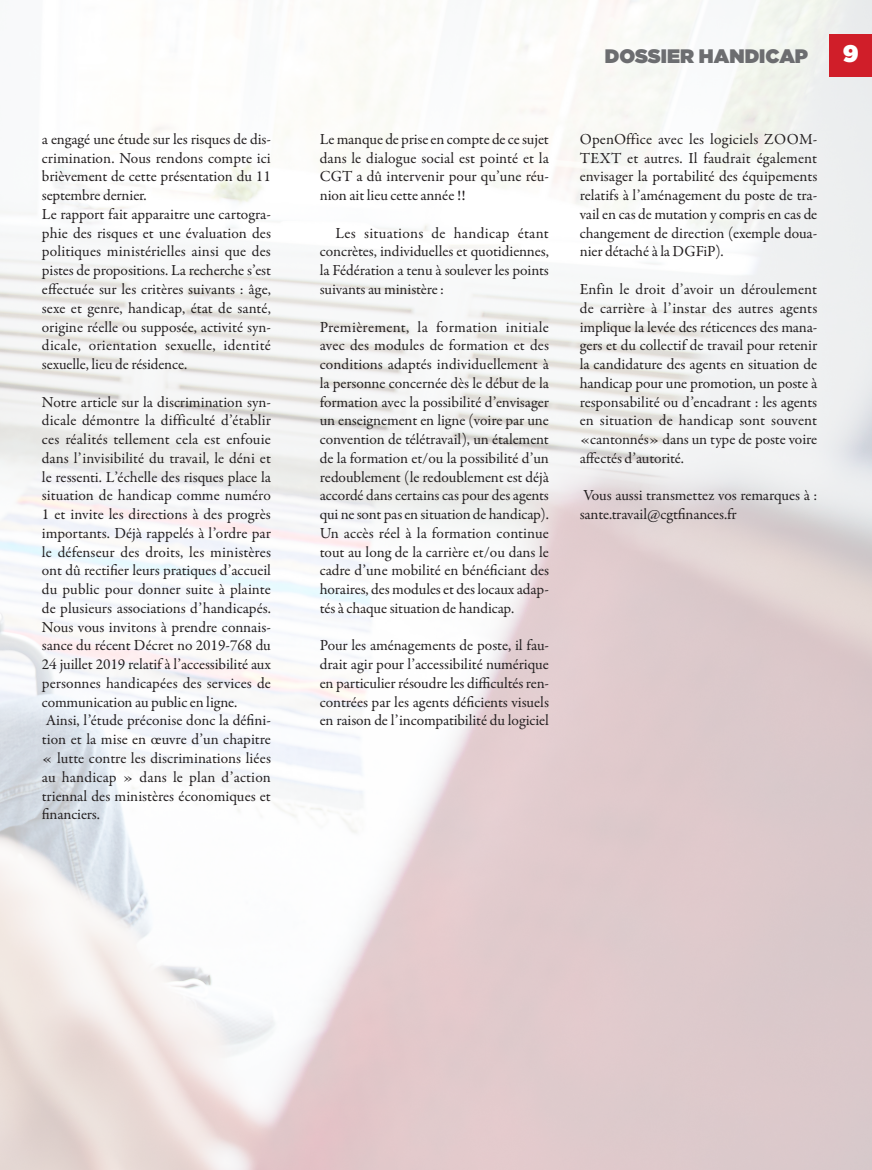
<style>
.page{position:relative;width:872px;height:1170px;background:#fff}
.page>*{position:absolute;margin:0;border:0;box-sizing:border-box;transform-origin:0 0}
.t1{font:900 24px "Gotham";color:#fff}
.t2{font:900 19.5px "Gotham";color:#6c6d70}
.t3{font:15.45px/18.8px "Garamond Premr Pro";letter-spacing:-.01em;color:#231f20;text-align:justify}
</style>
<div class="page">
<div style="left:829px;top:34px;width:43px;height:43px;background:#d01e29"></div>
<p class="t3" style="left:42px;top:130px;width:230px">a engagé une étude sur les risques de dis&shy;crimination. Nous rendons compte ici brièvement de cette présentation du 11 septembre dernier.</p>
<p class="t3" style="left:42px;top:205px;width:231px">Le rapport fait apparaitre une cartogra&shy;phie des risques et une évaluation des politiques ministérielles ainsi que des pistes de propositions. La recherche s’est effectuée sur les critères suivants : âge, sexe et genre, handicap, état de santé, origine réelle ou supposée, activité syn&shy;dicale, orientation sexuelle, identité sexuelle, lieu de résidence.</p>
<p class="t3" style="left:42px;top:392px;width:231px">Notre article sur la discrimination syn&shy;dicale démontre la difficulté d’établir ces réalités tellement cela est enfouie dans l’invisibilité du travail, le déni et le ressenti. L’échelle des risques place la situation de handicap comme numéro 1 et invite les directions à des progrès importants. Déjà rappelés à l’ordre par le défenseur des droits, les ministères ont dû rectifier leurs pratiques d’accueil du public pour donner suite à plainte de plusieurs associations d’handicapés.<br>Nous vous invitons à prendre connais&shy;sance du récent Décret no 2019-768 du 24 juillet 2019 relatif à l’accessibilité aux personnes handicapées des services de communication au public en ligne.</p>
<p class="t3" style="left:42px;top:711px;width:230px">Ainsi, l’étude préconise donc la défini&shy;tion et la mise en œuvre d’un chapitre « lutte contre les discriminations liées au handicap » dans le plan d’action triennal des ministères économiques et financiers.</p>
<p class="t3" style="left:320px;top:130px;width:231px">Le manque de prise en compte de ce sujet dans le dialogue social est pointé et la CGT a dû intervenir pour qu’une réu&shy;nion ait lieu cette année !!</p>
<p class="t3" style="left:320px;top:224px;width:231px;text-indent:16px">Les situations de handicap étant concrètes, individuelles et quotidiennes, la Fédération a tenu à soulever les points suivants au ministère :</p>
<p class="t3" style="left:320px;top:317px;width:231px">Premièrement, la formation initiale avec des modules de formation et des conditions adaptés individuellement à la personne concernée dès le début de la formation avec la possibilité d’envisager un enseignement en ligne (voire par une convention de télétravail), un étalement de la formation et/ou la possibilité d’un redoublement (le redoublement est déjà accordé dans certains cas pour des agents qui ne sont pas en situation de handicap).<br>Un accès réel à la formation continue tout au long de la carrière et/ou dans le cadre d’une mobilité en bénéficiant des horaires, des modules et des locaux adap&shy;tés à chaque situation de handicap.</p>
<p class="t3" style="left:320px;top:636px;width:231px">Pour les aménagements de poste, il fau&shy;drait agir pour l’accessibilité numérique en particulier résoudre les difficultés ren&shy;contrées par les agents déficients visuels en raison de l’incompatibilité du logiciel</p>
<p class="t2" style="left:605px;top:42px;width:205px">DOSSIER HANDICAP</p>
<h1 class="t1" style="left:842px;top:37px;width:17px">9</h1>
<p class="t3" style="left:580px;top:130px;width:239px">OpenOffice avec les logiciels ZOOM-TEXT et autres. Il faudrait également envisager la portabilité des équipements relatifs à l’aménagement du poste de tra&shy;vail en cas de mutation y compris en cas de changement de direction (exemple doua&shy;nier détaché à la DGFiP).</p>
<p class="t3" style="left:580px;top:280px;width:239px">Enfin le droit d’avoir un déroulement de carrière à l’instar des autres agents implique la levée des réticences des mana&shy;gers et du collectif de travail pour retenir la candidature des agents en situation de handicap pour une promotion, un poste à responsabilité ou d’encadrant : les agents en situation de handicap sont souvent «cantonnés» dans un type de poste voire affectés d’autorité.</p>
<p class="t3" style="left:580px;top:486px;width:239px">Vous aussi transmettez vos remarques à : sante.travail@cgtfinances.fr</p>
</div>
